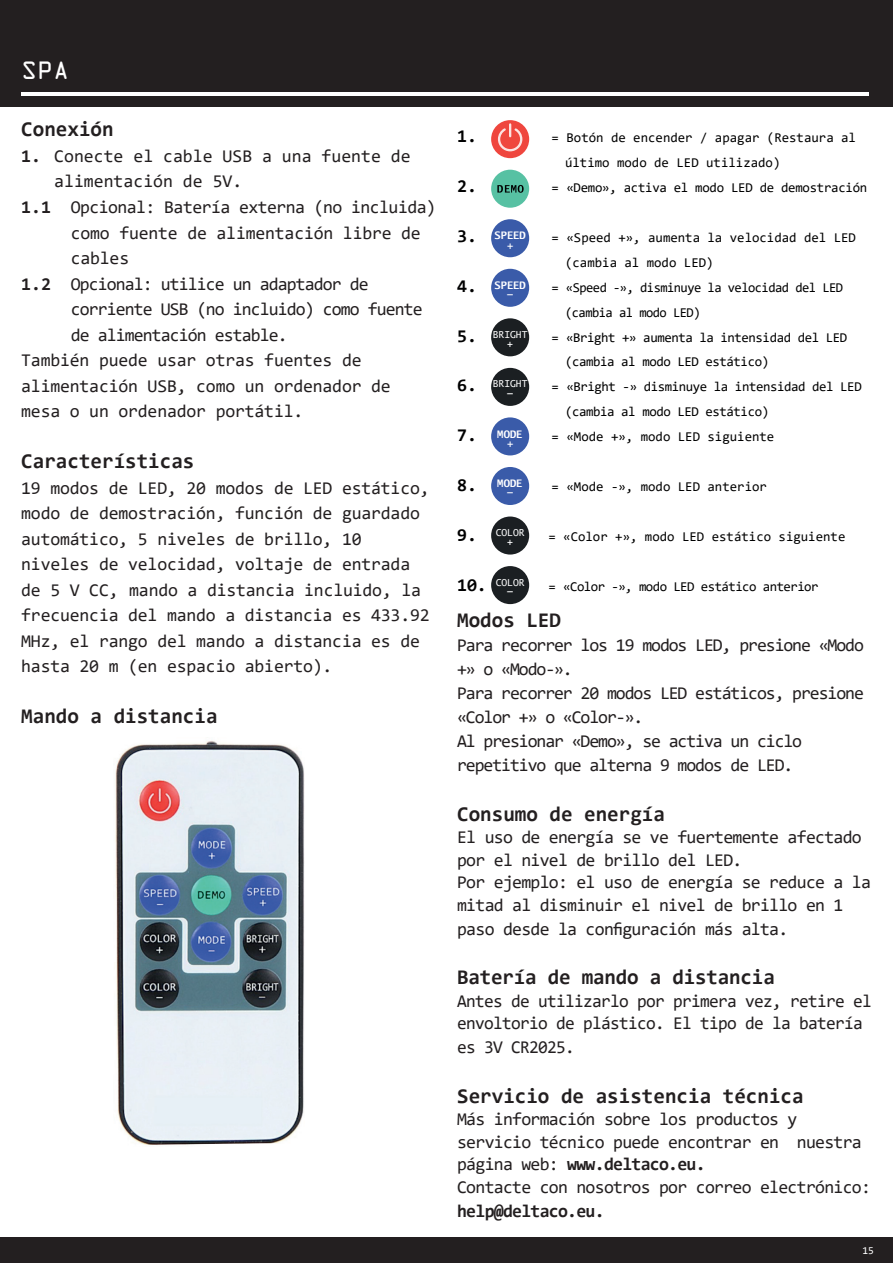
<style>
.page{position:relative;width:893px;height:1263px;background:#fff}
.page>*{position:absolute;margin:0;border:0;box-sizing:border-box;transform-origin:0 0}
.t1{font:22.5px "OCRA Std";color:#fff}
.t2{font:700 21px "Consolas";color:#231f20}
.t3{font:18px/22.8px "Consolas";letter-spacing:-.04em;color:#231f20}
.t4{font:18px/25.5px "Consolas";letter-spacing:-.01em;color:#231f20}
.t5{font:18px/24px "Consolas";letter-spacing:-.06em;color:#231f20}
.t6{font:18px "Consolas";color:#231f20}
.t7{font:700 18px "Consolas";color:#000001}
.t8{font:700 18px "Consolas";letter-spacing:-.04em;color:#231f20}
.t9{font:13.5px/24.9px "Consolas";color:#000001}
.t10{font:13.5px/24.9px "Consolas";letter-spacing:-.02em;color:#000001}
.t11{font:13.5px/24.9px "Consolas";letter-spacing:-.04em;color:#000001}
.t12{font:10.5px "Consolas";color:#fff}
.t13{font:700 10.35px/9.3px "Lucida Sans Typewriter";color:#fff;text-align:center}
.t14{font:700 10.35px "Lucida Sans Typewriter";color:#fff;scale:1.38 1}
.t15{font:700 9.75px "Lucida Sans Typewriter";color:#fff}
.t16{font:9.6px "Lucida Sans Typewriter";color:#fff}
.s1{font-weight:700}
</style>
<div class="page">
<div style="left:0;top:0;width:893px;height:106px;background:#231f20"></div>
<hr style="left:21px;top:92px;width:848px;height:4px;background:#fff">
<div style="left:0;top:1237px;width:893px;height:26px;background:#231f20"></div>
<div style="left:491px;top:120px;width:38px;height:38px;background:#ef463e;border-radius:50%"></div>
<svg style="left:497px;top:122px;width:27px;height:31px"></svg>
<div style="left:491px;top:219px;width:38px;height:38px;background:#3a5ba9;border-radius:50%"></div>
<div style="left:491px;top:269px;width:38px;height:38px;background:#3a5ba9;border-radius:50%"></div>
<div style="left:491px;top:417px;width:38px;height:38px;background:#3a5ba9;border-radius:50%"></div>
<div style="left:491px;top:467px;width:38px;height:38px;background:#3a5ba9;border-radius:50%"></div>
<div style="left:491px;top:318px;width:38px;height:38px;background:#1b1f22;border-radius:50%"></div>
<div style="left:491px;top:368px;width:38px;height:38px;background:#1b1f22;border-radius:50%"></div>
<div style="left:491px;top:516px;width:38px;height:38px;background:#1b1f22;border-radius:50%"></div>
<div style="left:491px;top:566px;width:38px;height:38px;background:#1b1f22;border-radius:50%"></div>
<div style="left:491px;top:170px;width:38px;height:38px;background:#57c1a3;border-radius:50%"></div>
<svg style="left:497px;top:185px;width:27px;height:8px"></svg>
<img style="left:115px;top:741px;width:190px;height:404px">
<p class="t1" style="left:21px;top:61px;width:50px">SPA</p>
<p class="t2" style="left:21px;top:116px;width:94px">Conexión</p>
<p class="t6" style="left:21px;top:144px;width:391px"><span class="s1">1.</span> Conecte el cable USB a una fuente de</p>
<p class="t6" style="left:54px;top:169px;width:190px">alimentación de 5V.</p>
<p class="t3" style="left:21px;top:195px;width:416px"><span class="s1">1.1</span> Opcional: Batería externa (no incluida)</p>
<p class="t4" style="left:71px;top:219px;width:352px">como fuente de alimentación libre de</p>
<p class="t3" style="left:71px;top:246px;width:60px">cables</p>
<p class="t3" style="left:21px;top:272px;width:349px"><span class="s1">1.2</span> Opcional: utilice un adaptador de</p>
<p class="t3" style="left:71px;top:297px;width:353px">corriente USB (no incluido) como fuente</p>
<p class="t3" style="left:71px;top:323px;width:218px">de alimentación estable.</p>
<p class="t4" style="left:21px;top:347px;width:342px">También puede usar otras fuentes de</p>
<p class="t4" style="left:21px;top:372px;width:371px">alimentación USB, como un ordenador de</p>
<p class="t4" style="left:21px;top:398px;width:284px">mesa o un ordenador portátil.</p>
<p class="t2" style="left:21px;top:448px;width:175px">Características</p>
<p class="t4" style="left:21px;top:474px;width:410px">19 modos de LED, 20 modos de LED estático, modo de demostración, función de guardado automático, 5 niveles de brillo, 10 niveles de velocidad, voltaje de entrada de 5 V CC, mando a distancia incluido, la frecuencia del mando a distancia es 433.92<br>MHz, el rango del mando a distancia es de hasta 20 m (en espacio abierto).</p>
<p class="t2" style="left:21px;top:703px;width:198px">Mando a distancia</p>
<p class="t7" style="left:457px;top:125px;width:21px">1.</p>
<p class="t9" style="left:565px;top:125px;width:292px;text-indent:-14px">= Botón de encender / apagar (Restaura al último modo de LED utilizado)</p>
<p class="t7" style="left:457px;top:175px;width:21px">2.</p>
<p class="t10" style="left:552px;top:175px;width:317px">= «Demo», activa el modo LED de demostración</p>
<p class="t7" style="left:457px;top:225px;width:21px">3.</p>
<p class="t9" style="left:565px;top:225px;width:292px;text-indent:-14px">= «Speed +», aumenta la velocidad del LED (cambia al modo LED)</p>
<p class="t7" style="left:457px;top:274px;width:21px">4.</p>
<p class="t11" style="left:565px;top:275px;width:279px;text-indent:-14px">= «Speed -», disminuye la velocidad del LED (cambia al modo LED)</p>
<p class="t7" style="left:457px;top:324px;width:21px">5.</p>
<p class="t10" style="left:565px;top:324px;width:284px;text-indent:-14px">= «Bright +» aumenta la intensidad del LED (cambia al modo LED estático)</p>
<p class="t7" style="left:457px;top:374px;width:21px">6.</p>
<p class="t10" style="left:565px;top:374px;width:298px;text-indent:-14px">= «Bright -» disminuye la intensidad del LED (cambia al modo LED estático)</p>
<p class="t7" style="left:457px;top:424px;width:21px">7.</p>
<p class="t9" style="left:552px;top:424px;width:224px">= «Mode +», modo LED siguiente</p>
<p class="t7" style="left:457px;top:474px;width:21px">8.</p>
<p class="t9" style="left:552px;top:474px;width:217px">= «Mode -», modo LED anterior</p>
<p class="t7" style="left:457px;top:523px;width:21px">9.</p>
<p class="t9" style="left:548px;top:524px;width:298px">= «Color +», modo LED estático siguiente</p>
<p class="t7" style="left:457px;top:573px;width:31px">10.</p>
<p class="t11" style="left:548px;top:573px;width:272px">= «Color -», modo LED estático anterior</p>
<p class="t13" style="left:494px;top:231px;width:33px">SPEED +</p>
<p class="t13" style="left:494px;top:280px;width:33px">SPEED -</p>
<p class="t16" style="left:493px;top:329px;width:36px">BRIGHT</p>
<p class="t15" style="left:507px;top:338px;width:7px">+</p>
<p class="t16" style="left:493px;top:378px;width:36px">BRIGHT</p>
<p class="t14" style="left:506px;top:387px;width:8px">-</p>
<p class="t13" style="left:497px;top:429px;width:27px">MODE +</p>
<p class="t13" style="left:497px;top:479px;width:27px">MODE -</p>
<p class="t16" style="left:496px;top:527px;width:30px">COLOR</p>
<p class="t15" style="left:507px;top:536px;width:7px">+</p>
<p class="t16" style="left:496px;top:577px;width:30px">COLOR</p>
<p class="t14" style="left:506px;top:585px;width:8px">-</p>
<p class="t2" style="left:457px;top:607px;width:105px">Modos LED</p>
<p class="t5" style="left:457px;top:633px;width:408px">Para recorrer los 19 modos LED, presione «Modo +» o «Modo-».<br>Para recorrer 20 modos LED estáticos, presione «Color +» o «Color-».<br>Al presionar «Demo», se activa un ciclo repetitivo que alterna 9 modos de LED.</p>
<p class="t2" style="left:457px;top:800px;width:209px">Consumo de energía</p>
<p class="t3" style="left:457px;top:825px;width:415px">El uso de energía se ve fuertemente afectado por el nivel de brillo del LED.<br>Por ejemplo: el uso de energía se reduce a la mitad al disminuir el nivel de brillo en 1 paso desde la configuración más alta.</p>
<p class="t2" style="left:457px;top:964px;width:319px">Batería de mando a distancia</p>
<p class="t3" style="left:457px;top:989px;width:416px;line-height:23.2px">Antes de utilizarlo por primera vez, retire el envoltorio de plástico. El tipo de la batería es 3V CR2025.</p>
<p class="t2" style="left:457px;top:1082px;width:348px">Servicio de asistencia técnica</p>
<p class="t3" style="left:457px;top:1107px;width:415px">Más información sobre los productos y servicio técnico puede encontrar en nuestra página web: <span class="s1">www.deltaco.eu.<br></span>Contacte con nosotros por correo electrónico:</p>
<p class="t8" style="left:457px;top:1199px;width:149px">help@deltaco.eu.</p>
<p class="t12" style="left:862px;top:1243px;width:13px">15</p>
</div>
